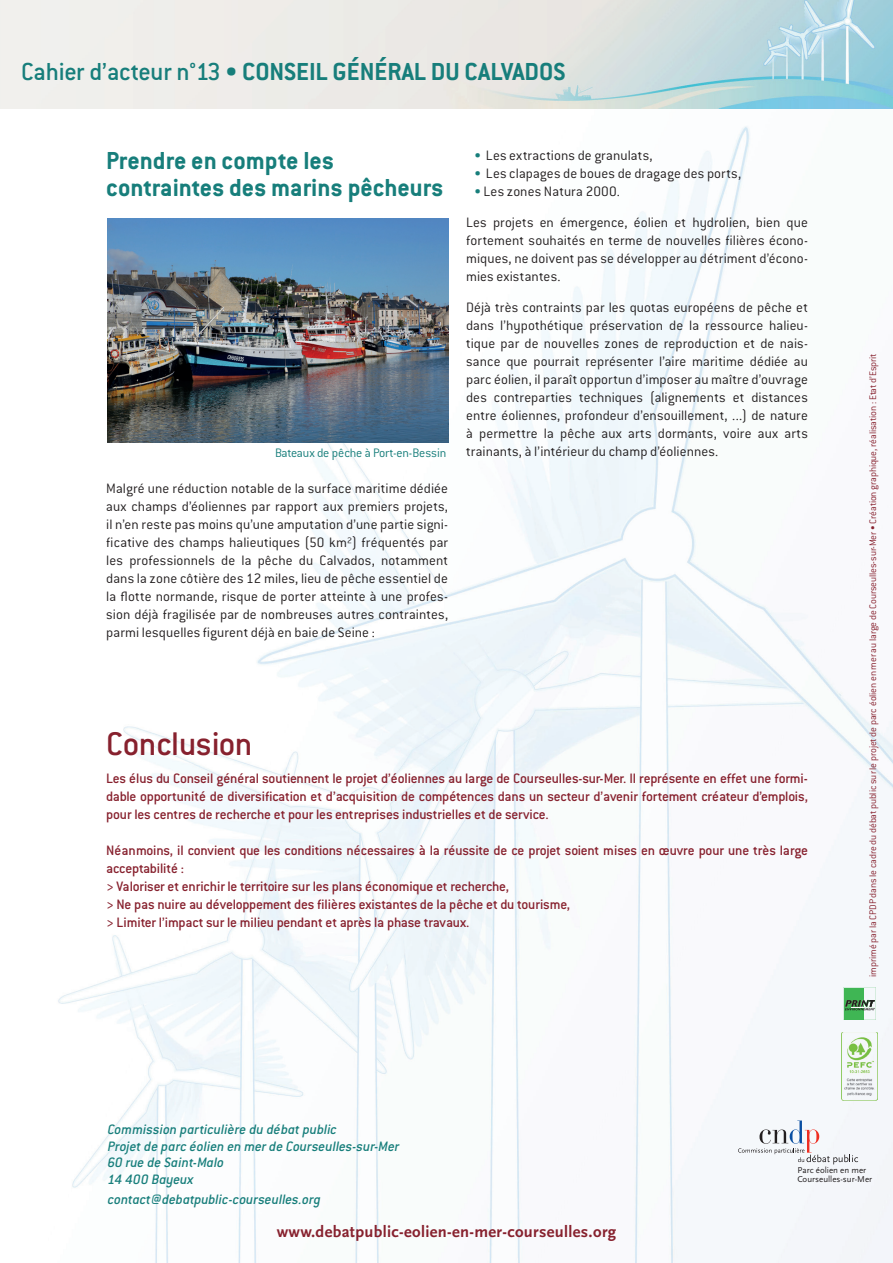
<style>
.page{position:relative;width:893px;height:1263px;background:#fff}
.page>*{position:absolute;margin:0;border:0;box-sizing:border-box;transform-origin:0 0}
.t1{font:500 36px "Conduit ITC";letter-spacing:-.015em;color:#87212e}
.t2{font:700 27px/27px "Conduit ITC";color:#177e7b}
.t3{font:700 16.5px "Scala Sans";letter-spacing:.02em;color:#87212e}
.t4{font:300 15px/18px "Conduit ITC";letter-spacing:.005em;color:#231f20;text-align:justify}
.t5{font:500 15px/18px "Conduit ITC";letter-spacing:-.01em;color:#87212e;text-align:justify}
.t6{font:italic 500 15px/16.5px "Conduit ITC";color:#177e7b}
.t7{font:300 13.5px "Conduit ITC";letter-spacing:-.015em;color:#177e7b}
.t8{font:300 10.5px "Conduit ITC";letter-spacing:-.015em;color:#87212e}
.t9{font:8.85px/9.3px "Scala Sans";color:#231f20}
.s1{font-weight:500}
.s2{color:#177e7b}
</style>
<div class="page">
<img style="left:0;top:0;width:893px;height:1263px">
<svg style="left:738px;top:1120px;width:120px;height:44px"></svg>
<img style="left:842px;top:1032px;width:35px;height:68px">
<svg style="left:843px;top:987px;width:33px;height:33px"></svg>
<img style="left:107px;top:218px;width:341px;height:224px">
<h2 class="t2" style="left:21px;top:58px;width:545px"><span class="s1">Cahier d’acteur n°13 •</span> CONSEIL GÉNÉRAL DU CALVADOS</h2>
<h2 class="t2" style="left:106px;top:147px;width:339px">Prendre en compte les contraintes des marins pêcheurs</h2>
<p class="t7" style="left:275px;top:446px;width:173px">Bateaux de pêche à Port-en-Bessin</p>
<p class="t4" style="left:106px;top:479px;width:343px">Malgré une réduction notable de la surface maritime dédiée aux champs d’éoliennes par rapport aux premiers projets, il n’en reste pas moins qu’une amputation d’une partie signi&shy;ficative des champs halieutiques (50 km²) fréquentés par les professionnels de la pêche du Calvados, notamment dans la zone côtière des 12 miles, lieu de pêche essentiel de la flotte normande, risque de porter atteinte à une profes&shy;sion déjà fragilisée par de nombreuses autres contraintes, parmi lesquelles figurent déjà en baie de Seine :</p>
<p class="t4" style="left:475px;top:147px;width:179px"><span class="s2">•</span> Les extractions de granulats,</p>
<p class="t4" style="left:475px;top:165px;width:268px"><span class="s2">•</span> Les clapages de boues de dragage des ports,</p>
<p class="t4" style="left:466px;top:176px;width:343px;line-height:30.8px;text-indent:9px"><span class="s2">•</span> Les zones Natura 2000.<br>Les projets en émergence, éolien et hydrolien, bien que</p>
<p class="t4" style="left:466px;top:231px;width:343px">fortement souhaités en terme de nouvelles filières écono&shy;miques, ne doivent pas se développer au détriment d’écono&shy;mies existantes.</p>
<p class="t4" style="left:466px;top:298px;width:343px">Déjà très contraints par les quotas européens de pêche et dans l’hypothétique préservation de la ressource halieu&shy;tique par de nouvelles zones de reproduction et de nais&shy;sance que pourrait représenter l’aire maritime dédiée au parc éolien, il paraît opportun d’imposer au maître d’ouvrage des contreparties techniques (alignements et distances entre éoliennes, profondeur d’ensouillement, ...) de nature à permettre la pêche aux arts dormants, voire aux arts trainants, à l’intérieur du champ d’éoliennes.</p>
<h1 class="t1" style="left:106px;top:723px;width:148px">Conclusion</h1>
<p class="t5" style="left:106px;top:769px;width:703px">Les élus du Conseil général soutiennent le projet d’éoliennes au large de Courseulles-sur-Mer. Il représente en effet une formi&shy;dable opportunité de diversification et d’acquisition de compétences dans un secteur d’avenir fortement créateur d’emplois, pour les centres de recherche et pour les entreprises industrielles et de service.</p>
<p class="t5" style="left:106px;top:841px;width:703px;text-align:left">Néanmoins, il convient que les conditions nécessaires à la réussite de ce projet soient mises en œuvre pour une très large acceptabilité :<br>&gt; Valoriser et enrichir le territoire sur les plans économique et recherche,<br>&gt; Ne pas nuire au développement des filières existantes de la pêche et du tourisme,<br>&gt; Limiter l’impact sur le milieu pendant et après la phase travaux.</p>
<p class="t8" style="left:867px;top:977px;width:625px;rotate:-90deg">imprimé par la CPDP dans le cadre du débat public sur le projet de parc éolien en mer au large de Courseulles-sur-Mer • Création graphique, réalisation : Etat d’Esprit</p>
<p class="t6" style="left:108px;top:1121px;width:293px">Commission particulière du débat public<br>Projet de parc éolien en mer de Courseulles-sur-Mer<br>60 rue de Saint-Malo<br>14 400 Bayeux</p>
<p class="t6" style="left:108px;top:1191px;width:215px">contact@debatpublic-courseulles.org</p>
<p class="t3" style="left:277px;top:1222px;width:341px">www.debatpublic-eolien-en-mer-courseulles.org</p>
<p class="t9" style="left:797px;top:1165px;width:76px">Parc éolien en mer<br>Courseulles-sur-Mer</p>
</div>
